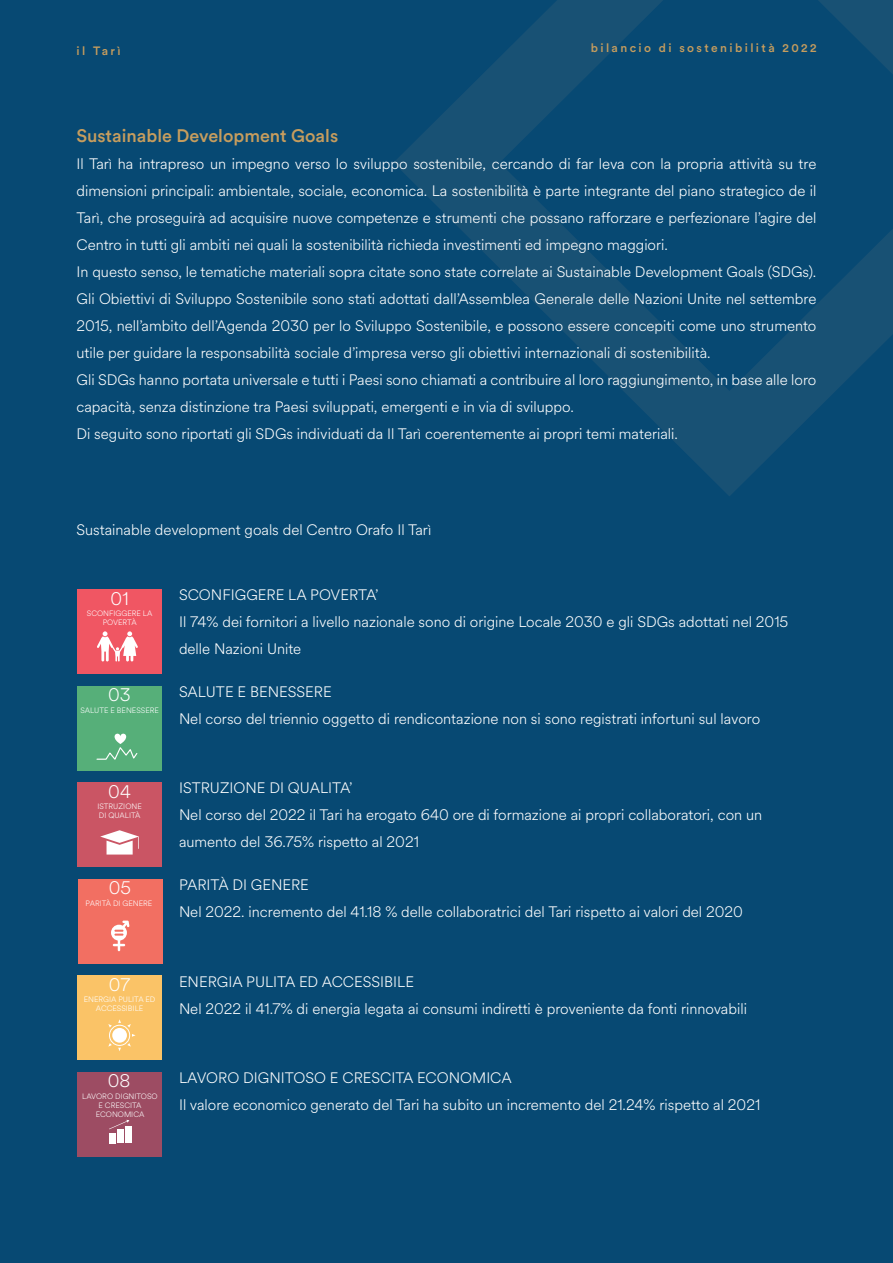
<style>
.page{position:relative;width:893px;height:1263px;background:#074973}
.page>*{position:absolute;margin:0;border:0;box-sizing:border-box;transform-origin:0 0}
.Titolo_paragrafo{font:500 18px "Circular Std";color:#c69d5e}
.Tabella_white{font:300 18px "Circular Spotify Text";color:#fff}
.Paragrafo{font:300 15px/27px "Circular Spotify Text";color:#fff}
.t1{font:500 12px "Circular Std";letter-spacing:.2em;color:#c69d5e}
.Tabella_white-2{font:300 7.65px/9.3px "Circular Spotify Text";color:#fff;text-align:center}
</style>
<div class="page">
<svg style="left:394px;top:0;width:499px;height:496px"></svg>
<div style="left:77px;top:589px;width:85px;height:85px;background:#f05663"></div>
<svg style="left:97px;top:631px;width:41px;height:30px"></svg>
<div style="left:77px;top:782px;width:85px;height:85px;background:#ca5564"></div>
<svg style="left:100px;top:830px;width:39px;height:24px"></svg>
<div style="left:77px;top:686px;width:85px;height:84px;background:#56af79"></div>
<svg style="left:96px;top:734px;width:42px;height:26px"></svg>
<div style="left:78px;top:879px;width:85px;height:84px;background:#f26f62"></div>
<svg style="left:111px;top:920px;width:19px;height:31px"></svg>
<div style="left:77px;top:975px;width:85px;height:85px;background:#fac367"></div>
<div style="left:112px;top:1028px;width:15px;height:15px;background:#fff;border-radius:50%"></div>
<div style="left:109px;top:1025px;width:21px;height:21px;border:1px solid #fff;border-radius:50%"></div>
<div style="left:77px;top:1072px;width:85px;height:85px;background:#9d4c63"></div>
<div style="left:109px;top:1133px;width:7px;height:10px;background:#fff"></div>
<div style="left:117px;top:1129px;width:6px;height:14px;background:#fff"></div>
<div style="left:125px;top:1126px;width:6px;height:17px;background:#fff"></div>
<svg style="left:109px;top:1120px;width:20px;height:9px"></svg>
<p class="t1" style="left:77px;top:43px;width:46px">il Tarì</p>
<p class="t1" style="left:591px;top:40px;width:227px">bilancio di sostenibilità 2022</p>
<p class="Titolo_paragrafo" style="left:77px;top:124px;width:263px">Sustainable Development Goals</p>
<p class="Paragrafo" style="left:77px;top:151px;width:741px;text-align:justify">Il Tarì ha intrapreso un impegno verso lo sviluppo sostenibile, cercando di far leva con la propria attività su tre dimensioni principali: ambientale, sociale, economica. La sostenibilità è parte integrante del piano strategico de il Tarì, che proseguirà ad acquisire nuove competenze e strumenti che possano rafforzare e perfezionare l’agire del Centro in tutti gli ambiti nei quali la sostenibilità richieda investimenti ed impegno maggiori.</p>
<p class="Paragrafo" style="left:77px;top:259px;width:741px">In questo senso, le tematiche materiali sopra citate sono state correlate ai Sustainable Development Goals (SDGs).</p>
<p class="Paragrafo" style="left:77px;top:286px;width:741px;text-align:justify">Gli Obiettivi di Sviluppo Sostenibile sono stati adottati dall’Assemblea Generale delle Nazioni Unite nel settembre 2015, nell’ambito dell’Agenda 2030 per lo Sviluppo Sostenibile, e possono essere concepiti come uno strumento utile per guidare la responsabilità sociale d’impresa verso gli obiettivi internazionali di sostenibilità.</p>
<p class="Paragrafo" style="left:77px;top:367px;width:741px">Gli SDGs hanno portata universale e tutti i Paesi sono chiamati a contribuire al loro raggiungimento, in base alle loro capacità, senza distinzione tra Paesi sviluppati, emergenti e in via di sviluppo.</p>
<p class="Paragrafo" style="left:77px;top:421px;width:603px">Di seguito sono riportati gli SDGs individuati da Il Tarì coerentemente ai propri temi materiali.</p>
<p class="Paragrafo" style="left:77px;top:516px;width:356px">Sustainable development goals del Centro Orafo Il Tarì</p>
<p class="Tabella_white" style="left:111px;top:586px;width:19px">01</p>
<p class="Tabella_white-2" style="left:87px;top:609px;width:67px">SCONFIGGERE LA<br>POVERTÀ</p>
<p class="Tabella_white" style="left:108px;top:683px;width:24px">03</p>
<p class="Tabella_white-2" style="left:80px;top:705px;width:80px">SALUTE E BENESSERE</p>
<p class="Paragrafo" style="left:179px;top:582px;width:201px">SCONFIGGERE LA POVERTA’</p>
<p class="Paragrafo" style="left:179px;top:609px;width:611px">Il 74% dei fornitori a livello nazionale sono di origine Locale 2030 e gli SDGs adottati nel 2015 delle Nazioni Unite</p>
<p class="Paragrafo" style="left:179px;top:678px;width:154px">SALUTE E BENESSERE</p>
<p class="Paragrafo" style="left:179px;top:705px;width:583px">Nel corso del triennio oggetto di rendicontazione non si sono registrati infortuni sul lavoro</p>
<p class="Tabella_white" style="left:108px;top:779px;width:24px">04</p>
<p class="Tabella_white-2" style="left:97px;top:802px;width:46px">ISTRUZIONE</p>
<p class="Tabella_white-2" style="left:99px;top:811px;width:43px">DI QUALITÀ</p>
<p class="Tabella_white" style="left:109px;top:876px;width:24px">05</p>
<p class="Tabella_white-2" style="left:86px;top:898px;width:68px">PARITÀ DI GENERE</p>
<p class="Paragrafo" style="left:179px;top:775px;width:175px">ISTRUZIONE DI QUALITA’</p>
<p class="Paragrafo" style="left:179px;top:802px;width:585px">Nel corso del 2022 il Tari ha erogato 640 ore di formazione ai propri collaboratori, con un aumento del 36.75% rispetto al 2021</p>
<p class="Paragrafo" style="left:179px;top:871px;width:131px">PARITÀ DI GENERE</p>
<p class="Paragrafo" style="left:179px;top:898px;width:565px">Nel 2022. incremento del 41.18 % delle collaboratrici del Tari rispetto ai valori del 2020</p>
<p class="Tabella_white" style="left:109px;top:972px;width:23px">07</p>
<p class="Tabella_white-2" style="left:84px;top:995px;width:73px">ENERGIA PULITA ED<br>ACCESSIBILE</p>
<p class="Tabella_white" style="left:108px;top:1069px;width:24px">08</p>
<p class="Tabella_white-2" style="left:82px;top:1091px;width:77px">LAVORO DIGNITOSO</p>
<p class="Tabella_white-2" style="left:96px;top:1101px;width:50px">E CRESCITA<br>ECONOMICA</p>
<p class="Paragrafo" style="left:179px;top:968px;width:237px">ENERGIA PULITA ED ACCESSIBILE</p>
<p class="Paragrafo" style="left:179px;top:995px;width:569px">Nel 2022 il 41.7% di energia legata ai consumi indiretti è proveniente da fonti rinnovabili</p>
<p class="Paragrafo" style="left:179px;top:1065px;width:334px">LAVORO DIGNITOSO E CRESCITA ECONOMICA</p>
<p class="Paragrafo" style="left:179px;top:1092px;width:583px">Il valore economico generato del Tari ha subito un incremento del 21.24% rispetto al 2021</p>
</div>
